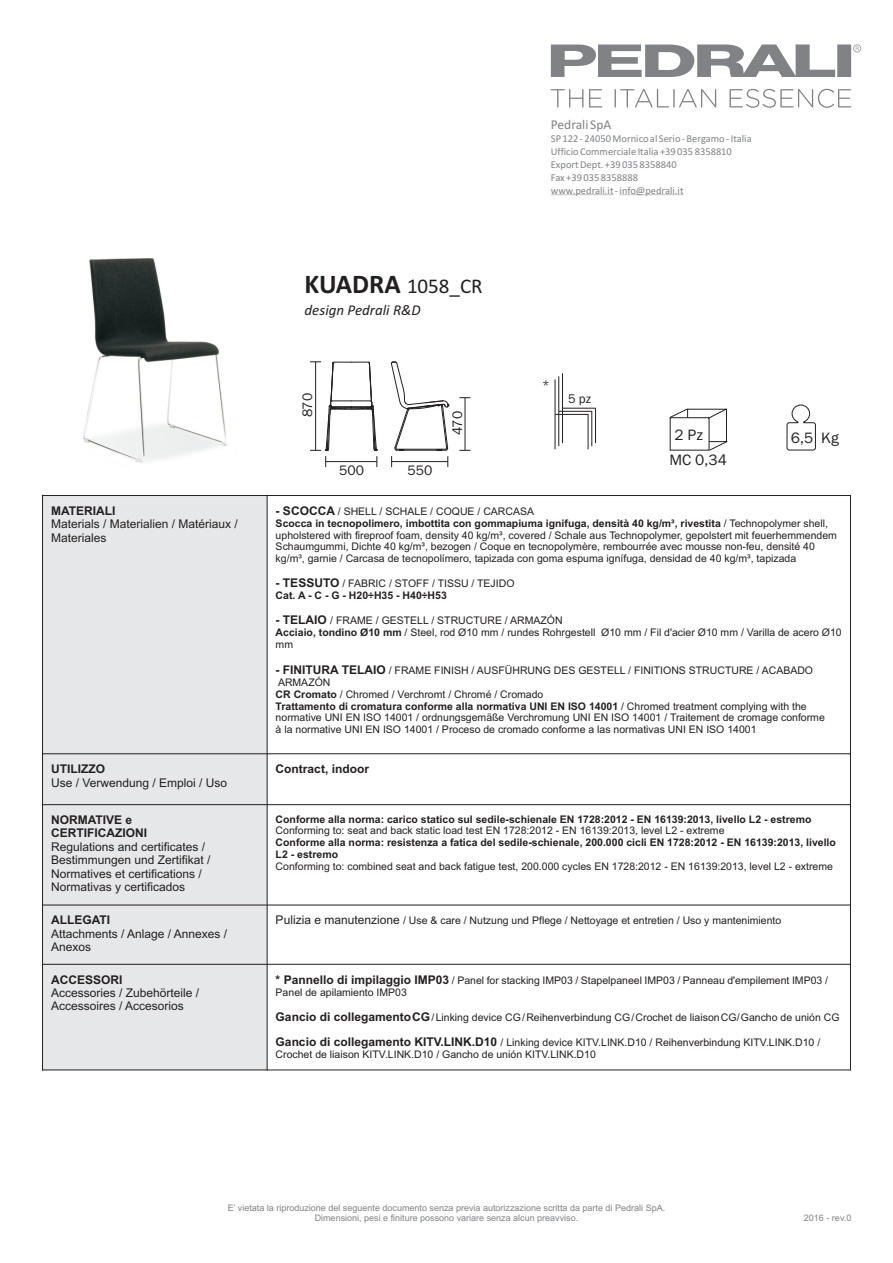
<style>
.page{position:relative;width:893px;height:1263px;background:#fff}
.page>*{position:absolute;margin:0;border:0;box-sizing:border-box;transform-origin:0 0}
.t1{font:21px "Calibri";color:#231f20}
.t2{font:15.6px "Franklin Gothic";color:#231f20}
.t3{font:italic 15px "Calibri";color:#231f20}
.t4{font:14.25px "Franklin Gothic";color:#231f20}
.t5{font:13.5px "Calibri";color:#808285}
.t6{font:12.9px "Franklin Gothic";color:#231f20}
.t7{font:12px/13.4px "Arial";color:#231f20}
.t8{font:700 12px "Arial";color:#231f20}
.t9{font:10.5px/11.9px "Arial";color:#231f20}
.t10{font:700 10.5px/11.7px "Arial";color:#231f20}
.t11{font:10.5px/12.8px "Calibri";color:#808285}
.t12{font:9px/10.1px "Arial";color:#808285;text-align:center}
.s1{font-weight:700;font-size:27px}
.s2{font-weight:700}
.s3{font-weight:700;font-size:12px}
.s4{font-weight:400}
.s5{font-size:12px}
</style>
<div class="page">
<div style="left:43px;top:495px;width:224px;height:259px;background:#e6e7e9"></div>
<div style="left:43px;top:754px;width:224px;height:51px;background:#e6e7e9"></div>
<div style="left:43px;top:805px;width:224px;height:100px;background:#e6e7e9"></div>
<div style="left:43px;top:905px;width:224px;height:59px;background:#e6e7e9"></div>
<div style="left:43px;top:964px;width:224px;height:106px;background:#e6e7e9"></div>
<hr style="left:42px;top:495px;width:1px;height:575px;background:#231f20">
<hr style="left:267px;top:495px;width:1px;height:575px;background:#231f20">
<hr style="left:850px;top:495px;width:1px;height:575px;background:#231f20">
<hr style="left:42px;top:1069px;width:809px;height:1px;background:#231f20">
<hr style="left:42px;top:964px;width:809px;height:1px;background:#231f20">
<hr style="left:42px;top:904px;width:809px;height:1px;background:#231f20">
<hr style="left:42px;top:804px;width:809px;height:1px;background:#231f20">
<hr style="left:42px;top:753px;width:809px;height:1px;background:#231f20">
<hr style="left:42px;top:495px;width:809px;height:1px;background:#231f20">
<hr style="left:555px;top:379px;width:1px;height:70px;background:#231f20">
<hr style="left:588px;top:414px;width:1px;height:35px;background:#231f20">
<hr style="left:555px;top:414px;width:33px;height:1px;background:#231f20">
<hr style="left:558px;top:376px;width:1px;height:70px;background:#231f20">
<hr style="left:591px;top:411px;width:1px;height:35px;background:#231f20">
<hr style="left:559px;top:411px;width:33px;height:1px;background:#231f20">
<hr style="left:562px;top:373px;width:1px;height:70px;background:#231f20">
<hr style="left:595px;top:408px;width:1px;height:35px;background:#231f20">
<hr style="left:563px;top:408px;width:33px;height:1px;background:#231f20">
<svg style="left:786px;top:404px;width:30px;height:47px"></svg>
<svg style="left:669px;top:408px;width:59px;height:43px"></svg>
<hr style="left:465px;top:398px;width:1px;height:52px;background:#231f20">
<svg style="left:310px;top:361px;width:68px;height:106px"></svg>
<svg style="left:391px;top:362px;width:58px;height:105px"></svg>
<img style="left:83px;top:258px;width:144px;height:205px">
<hr style="left:551px;top:195px;width:62px;height:1px;background:#808285">
<hr style="left:620px;top:195px;width:63px;height:1px;background:#808285">
<svg style="left:551px;top:44px;width:310px;height:64px"></svg>
<p class="t1" style="left:305px;top:277px;width:180px"><span class="s1">KUADRA</span> 1058_CR</p>
<p class="t3" style="left:305px;top:303px;width:118px">design Pedrali R&amp;D</p>
<p class="t4" style="left:302px;top:417px;width:26px;rotate:-90deg">870</p>
<p class="t4" style="left:339px;top:465px;width:27px">500</p>
<p class="t4" style="left:408px;top:465px;width:27px">550</p>
<p class="t4" style="left:452px;top:435px;width:26px;rotate:-90deg">470</p>
<p class="t5" style="left:551px;top:119px;width:62px">Pedrali SpA</p>
<p class="t11" style="left:551px;top:133px;width:202px">SP 122 - 24050 Mornico al Serio - Bergamo - Italia Ufficio Commerciale Italia +39 035 8358810<br>Export Dept. +39 035 8358840<br>Fax +39 035 8358888<br>www.pedrali.it - info@pedrali.it</p>
<p class="t6" style="left:542px;top:380px;width:9px">*</p>
<p class="t6" style="left:568px;top:394px;width:25px">5 pz</p>
<p class="t2" style="left:674px;top:429px;width:30px">2 Pz</p>
<p class="t2" style="left:669px;top:454px;width:59px">MC 0,34</p>
<p class="t2" style="left:791px;top:432px;width:50px">6,5 Kg</p>
<p class="t7" style="left:51px;top:505px;width:188px"><span class="s2">MATERIALI<br></span>Materials / Materialien / Matériaux /<br>Materiales</p>
<p class="t9" style="left:276px;top:506px;width:563px"><span class="s3">- SCOCCA</span> / SHELL / SCHALE / COQUE / CARCASA<br><span class="s2">Scocca in tecnopolimero, imbottita con gommapiuma ignifuga, densità 40 kg/m³, rivestita</span> / Technopolymer shell, upholstered with fireproof foam, density 40 kg/m³, covered / Schale aus Technopolymer, gepolstert mit feuerhemmendem Schaumgummi, Dichte 40 kg/m³, bezogen / Coque en tecnopolymère, rembourrée avec mousse non-feu, densité 40 kg/m³, garnie / Carcasa de tecnopolímero, tapizada con goma espuma ignífuga, densidad de 40 kg/m³, tapizada</p>
<p class="t9" style="left:276px;top:578px;width:240px"><span class="s3">- TESSUTO</span> / FABRIC / STOFF / TISSU / TEJIDO<br><span class="s2">Cat. A - C - G - H20÷H35 - H40÷H53</span></p>
<p class="t9" style="left:276px;top:615px;width:568px"><span class="s3">- TELAIO</span> / FRAME / GESTELL / STRUCTURE / ARMAZÓN<br><span class="s2">Acciaio, tondino Ø10 mm</span> / Steel, rod Ø10 mm / rundes Rohrgestell Ø10 mm / Fil d'acier Ø10 mm / Varilla de acero Ø10 mm</p>
<p class="t9" style="left:276px;top:665px;width:551px"><span class="s3">- FINITURA TELAIO</span> / FRAME FINISH / AUSFÜHRUNG DES GESTELL / FINITIONS STRUCTURE / ACABADO ARMAZÓN<br><span class="s2">CR Cromato</span> / Chromed / Verchromt / Chromé / Cromado<br><span class="s2">Trattamento di cromatura conforme alla normativa UNI EN ISO 14001</span> / Chromed treatment complying with the normative UNI EN ISO 14001 / ordnungsgemäße Verchromung UNI EN ISO 14001 / Traitement de cromage conforme à la normative UNI EN ISO 14001 / Proceso de cromado conforme a las normativas UNI EN ISO 14001</p>
<p class="t7" style="left:51px;top:763px;width:178px"><span class="s2">UTILIZZO<br></span>Use / Verwendung / Emploi / Uso</p>
<p class="t8" style="left:276px;top:764px;width:95px">Contract, indoor</p>
<p class="t7" style="left:51px;top:814px;width:161px"><span class="s2">NORMATIVE e<br>CERTIFICAZIONI<br></span>Regulations and certificates /<br>Bestimmungen und Zertifikat /<br>Normatives et certifications /<br>Normativas y certificados</p>
<p class="t10" style="left:276px;top:814px;width:562px">Conforme alla norma: carico statico sul sedile-schienale EN 1728:2012 - EN 16139:2013, livello L2 - estremo <span class="s4">Conforming to: seat and back static load test EN 1728:2012 - EN 16139:2013, level L2 - extreme<br></span>Conforme alla norma: resistenza a fatica del sedile-schienale, 200.000 cicli EN 1728:2012 - EN 16139:2013, livello L2 - estremo<br><span class="s4">Conforming to: combined seat and back fatigue test, 200.000 cycles EN 1728:2012 - EN 16139:2013, level L2 - extreme</span></p>
<p class="t7" style="left:51px;top:914px;width:178px"><span class="s2">ALLEGATI<br></span>Attachments / Anlage / Annexes /<br>Anexos</p>
<p class="t9" style="left:276px;top:916px;width:507px"><span class="s5">Pulizia e manutenzione</span> / Use &amp; care / Nutzung und Pflege / Nettoyage et entretien / Uso y mantenimiento</p>
<p class="t7" style="left:51px;top:974px;width:150px"><span class="s2">ACCESSORI<br></span>Accessories / Zubehörteile /<br>Accessoires / Accesorios</p>
<p class="t9" style="left:276px;top:975px;width:554px"><span class="s3">* Pannello di impilaggio IMP03</span> / Panel for stacking IMP03 / Stapelpaneel IMP03 / Panneau d'empilement IMP03 /<br>Panel de apilamiento IMP03</p>
<p class="t9" style="left:276px;top:1012px;width:565px"><span class="s3">Gancio di collegamentoCG</span>/Linking device CG/Reihenverbindung CG/Crochet de liaisonCG/Gancho de unión CG</p>
<p class="t9" style="left:276px;top:1037px;width:546px"><span class="s3">Gancio di collegamento KITV.LINK.D10</span> / Linking device KITV.LINK.D10 / Reihenverbindung KITV.LINK.D10 /<br>Crochet de liaison KITV.LINK.D10 / Gancho de unión KITV.LINK.D10</p>
<p class="t12" style="left:228px;top:1203px;width:439px">E’ vietata la riproduzione del seguente documento senza previa autorizzazione scritta da parte di Pedrali SpA.<br>Dimensioni, pesi e finiture possono variare senza alcun preavviso.</p>
<p class="t12" style="left:804px;top:1213px;width:49px">2016 - rev.0</p>
</div>
